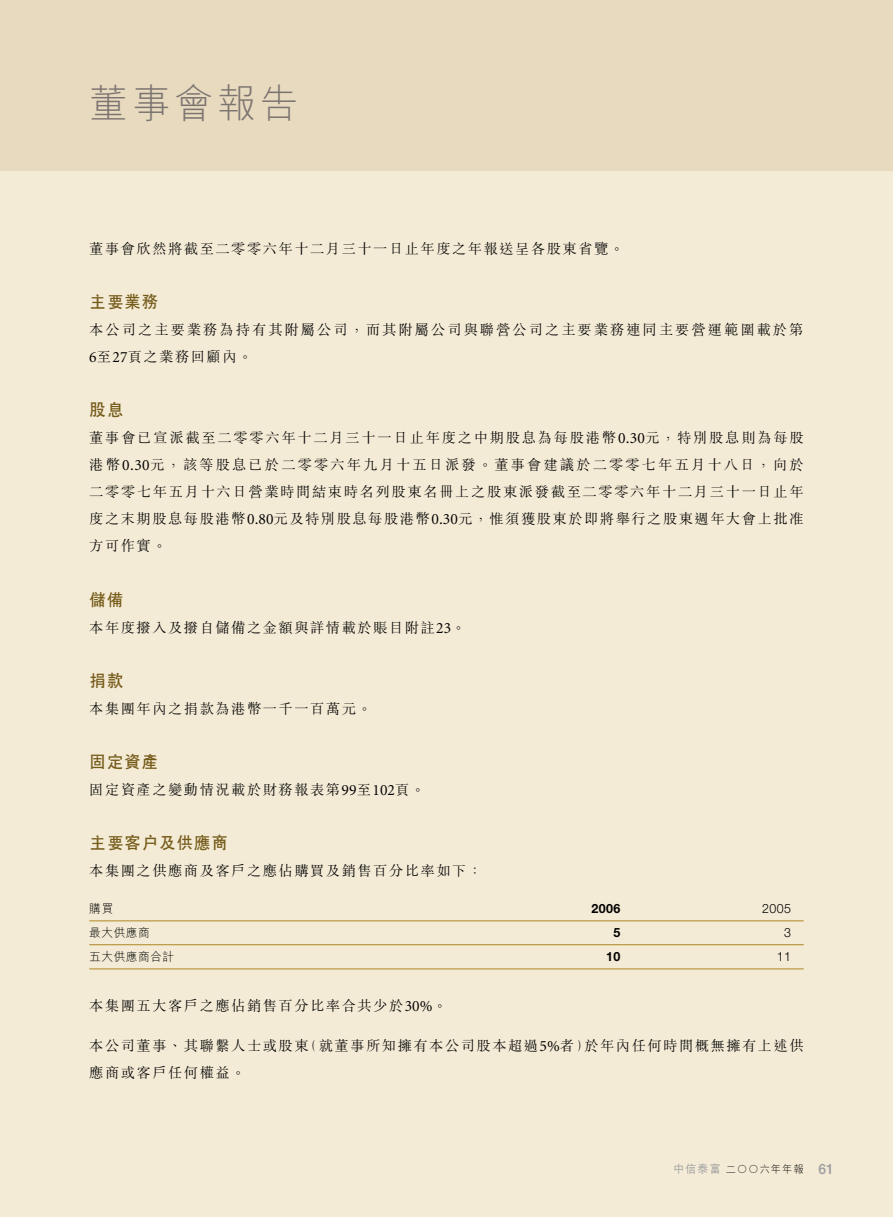
<style>
.page{position:relative;width:893px;height:1217px;background:#fff}
.page>*{position:absolute;margin:0;border:0;box-sizing:border-box;transform-origin:0 0}
.t1{font:300 39.75px "M Hei HK";letter-spacing:.1em;color:#7c7471}
.t2{font:700 17.25px "C Hei 2 HK";letter-spacing:.035em;color:#755b1a}
.t3{font:300 14.25px/27px "M Sung HK";letter-spacing:.105em;color:#000;text-align:justify}
.t4{font:300 14.25px/27px "M Sung HK";letter-spacing:.14em;color:#000}
.t5{font:700 12.75px "Helvetica Neue";letter-spacing:.03em;color:#000}
.t6{font:300 12.75px "Helvetica Neue";letter-spacing:.03em;color:#000}
.t7{font:300 12px "M Hei HK";letter-spacing:.045em;color:#000}
.t8{font:300 10.5px "M Hei HK";color:#000}
.s1{font-family:"Minion MM";font-weight:400;font-size:15.75px}
.s2{font-weight:500;font-size:11.25px;color:#9c9d9f}
.s3{font-family:"Helvetica Neue";font-weight:500;font-size:14.25px;color:#9c9d9f}
</style>
<div class="page">
<div style="left:0;top:0;width:893px;height:1216px;background:#f4ebd6"></div>
<div style="left:0;top:0;width:893px;height:170px;background:#e7dabf"></div>
<hr style="left:89px;top:920px;width:715px;height:1px;background:#ae8524">
<hr style="left:89px;top:944px;width:715px;height:1px;background:#ae8524">
<hr style="left:89px;top:968px;width:715px;height:1px;background:#ae8524">
<h1 class="t1" style="left:89px;top:75px;width:211px">董事會報告</h1>
<p class="t3" style="left:89px;top:235px;width:536px">董事會欣然將截至二零零六年十二月三十一日止年度之年報送呈各股東省覽。</p>
<p class="t2" style="left:89px;top:289px;width:71px">主要業務</p>
<p class="t4" style="left:89px;top:316px;width:716px">本公司之主要業務為持有其附屬公司，而其附屬公司與聯營公司之主要業務連同主要營運範圍載於第<br><span class="s1">6</span>至<span class="s1">27</span>頁之業務回顧內。</p>
<p class="t2" style="left:89px;top:397px;width:36px">股息</p>
<p class="t3" style="left:89px;top:424px;width:716px">董事會已宣派截至二零零六年十二月三十一日止年度之中期股息為每股港幣<span class="s1">0.30</span>元，特別股息則為每股港幣<span class="s1">0.30</span>元，該等股息已於二零零六年九月十五日派發。董事會建議於二零零七年五月十八日，向於二零零七年五月十六日營業時間結束時名列股東名冊上之股東派發截至二零零六年十二月三十一日止年度之末期股息每股港幣<span class="s1">0.80</span>元及特別股息每股港幣<span class="s1">0.30</span>元，惟須獲股東於即將舉行之股東週年大會上批准方可作實。</p>
<p class="t2" style="left:89px;top:586px;width:36px">儲備</p>
<p class="t3" style="left:89px;top:613px;width:378px">本年度撥入及撥自儲備之金額與詳情載於賬目附註<span class="s1">23</span>。</p>
<p class="t2" style="left:89px;top:667px;width:36px">捐款</p>
<p class="t3" style="left:89px;top:694px;width:284px">本集團年內之捐款為港幣一千一百萬元。</p>
<p class="t2" style="left:89px;top:748px;width:71px">固定資產</p>
<p class="t3" style="left:89px;top:775px;width:337px">固定資產之變動情況載於財務報表第<span class="s1">99</span>至<span class="s1">102</span>頁。</p>
<p class="t2" style="left:89px;top:829px;width:140px">主要客戶及供應商</p>
<p class="t3" style="left:89px;top:856px;width:394px">本集團之供應商及客戶之應佔購買及銷售百分比率如下：</p>
<p class="t7" style="left:89px;top:900px;width:26px">購買</p>
<p class="t5" style="left:592px;top:900px;width:30px">2006</p>
<p class="t6" style="left:762px;top:900px;width:30px">2005</p>
<p class="t7" style="left:89px;top:924px;width:62px">最大供應商</p>
<p class="t5" style="left:613px;top:924px;width:8px">5</p>
<p class="t6" style="left:784px;top:924px;width:8px">3</p>
<p class="t7" style="left:89px;top:948px;width:86px">五大供應商合計</p>
<p class="t5" style="left:606px;top:948px;width:16px">10</p>
<p class="t6" style="left:777px;top:948px;width:16px">11</p>
<p class="t3" style="left:89px;top:991px;width:359px">本集團五大客戶之應佔銷售百分比率合共少於<span class="s1">30%</span>。</p>
<p class="t3" style="left:89px;top:1031px;width:716px">本公司董事、其聯繫人士或股東(就董事所知擁有本公司股本超過<span class="s1">5%</span>者)於年內任何時間概無擁有上述供應商或客戶任何權益。</p>
<p class="t8" style="left:673px;top:1161px;width:162px"><span class="s2">中信泰富</span> 二○○六年年報 <span class="s3">61</span></p>
</div>
